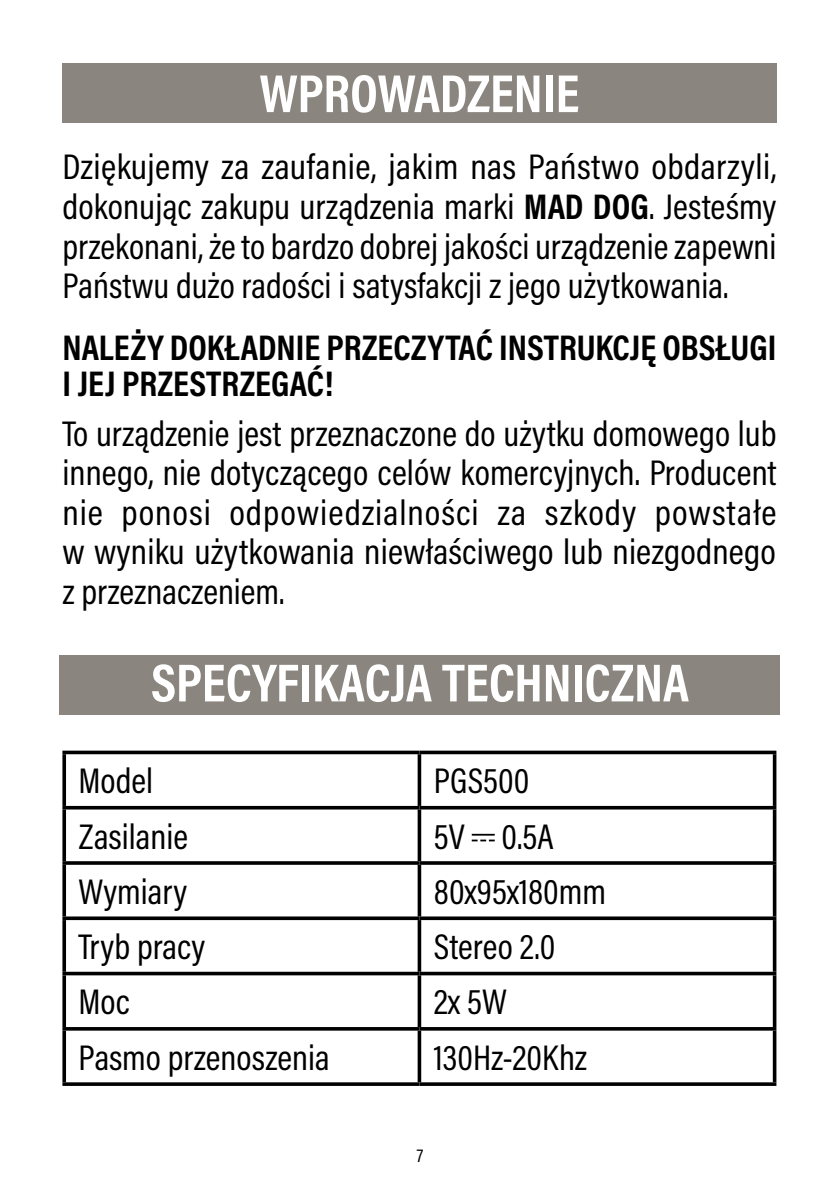
<style>
.page{position:relative;width:840px;height:1191px;background:#fff}
.page>*{position:absolute;margin:0;border:0;box-sizing:border-box;transform-origin:0 0}
.t1{font:700 54px "Acumin Pro Cond";color:#fff}
.t2{font:36px/39.6px "Acumin Pro Cond";color:#000;text-align:justify}
.t3{font:700 36px "Acumin Pro Cond";letter-spacing:.005em;color:#000}
.t4{font:18.8px "Acumin Pro Cond";color:#000}
.s1{font-weight:700}
</style>
<div class="page">
<div style="left:62px;top:63px;width:714px;height:60px;background:#8b857f"></div>
<div style="left:60px;top:654px;width:719px;height:60px;background:#8b857f"></div>
<svg style="left:62px;top:750px;width:357px;height:4px"></svg>
<svg style="left:62px;top:754px;width:4px;height:52px"></svg>
<svg style="left:419px;top:750px;width:357px;height:4px"></svg>
<svg style="left:417px;top:754px;width:4px;height:52px"></svg>
<svg style="left:772px;top:754px;width:4px;height:52px"></svg>
<hr style="left:62px;top:806px;width:357px;height:3px;background:#000">
<svg style="left:62px;top:809px;width:4px;height:52px"></svg>
<hr style="left:419px;top:806px;width:357px;height:3px;background:#000">
<svg style="left:417px;top:809px;width:4px;height:52px"></svg>
<svg style="left:772px;top:809px;width:4px;height:52px"></svg>
<hr style="left:62px;top:861px;width:357px;height:3px;background:#000">
<svg style="left:62px;top:864px;width:4px;height:52px"></svg>
<hr style="left:419px;top:861px;width:357px;height:3px;background:#000">
<svg style="left:417px;top:864px;width:4px;height:52px"></svg>
<svg style="left:772px;top:864px;width:4px;height:52px"></svg>
<svg style="left:62px;top:916px;width:357px;height:4px"></svg>
<svg style="left:62px;top:920px;width:4px;height:51px"></svg>
<svg style="left:419px;top:916px;width:357px;height:4px"></svg>
<svg style="left:417px;top:920px;width:4px;height:51px"></svg>
<svg style="left:772px;top:920px;width:4px;height:51px"></svg>
<svg style="left:62px;top:971px;width:357px;height:4px"></svg>
<svg style="left:62px;top:975px;width:4px;height:52px"></svg>
<svg style="left:419px;top:971px;width:357px;height:4px"></svg>
<svg style="left:417px;top:975px;width:4px;height:52px"></svg>
<svg style="left:772px;top:975px;width:4px;height:52px"></svg>
<hr style="left:62px;top:1027px;width:357px;height:3px;background:#000">
<svg style="left:62px;top:1030px;width:4px;height:52px"></svg>
<hr style="left:419px;top:1027px;width:357px;height:3px;background:#000">
<svg style="left:417px;top:1030px;width:4px;height:52px"></svg>
<svg style="left:772px;top:1030px;width:4px;height:52px"></svg>
<svg style="left:62px;top:1082px;width:357px;height:4px"></svg>
<svg style="left:419px;top:1082px;width:357px;height:4px"></svg>
<svg style="left:471px;top:834px;width:23px;height:7px"></svg>
<h1 class="t1" style="left:259px;top:58px;width:67px">WPROWA</h1>
<h1 class="t1" style="left:439px;top:58px;width:50px">DZENIE</h1>
<p class="t2" style="left:62px;top:146px;width:715px">Dziękujemy za zaufanie, jakim nas Państwo obdarzyli, dokonując zakupu urządzenia marki <span class="s1">MAD DOG</span>. Jesteśmy przekonani, że to bardzo dobrej jakości urządzenie zapewni Państwu dużo radości i satysfakcji z jego użytkowania.</p>
<p class="t3" style="left:62px;top:323px;width:282px">NALEŻY DOKŁADNIE PRZECZ</p>
<p class="t3" style="left:427px;top:323px;width:89px">YTAĆ INSTRUKC</p>
<p class="t3" style="left:629px;top:323px;width:116px">JĘ OBSŁUGI</p>
<p class="t3" style="left:62px;top:359px;width:78px">I JEJ PRZESTRZEGA</p>
<p class="t3" style="left:307px;top:359px;width:28px">Ć!</p>
<p class="t2" style="left:62px;top:412px;width:715px">To urządzenie jest przeznaczone do użytku domowego lub innego, nie dotyczącego celów komercyjnych. Producent nie ponosi odpowiedzialności za szkody powstałe w wyniku użytkowania niewłaściwego lub niezgodnego z przeznaczeniem.</p>
<h1 class="t1" style="left:151px;top:647px;width:539px">SPECYFIKACJA TECHNICZNA</h1>
<p class="t2" style="left:79px;top:760px;width:76px">Model</p>
<p class="t2" style="left:433px;top:760px;width:97px">PGS500</p>
<p class="t2" style="left:79px;top:815px;width:111px">Zasilanie</p>
<p class="t2" style="left:433px;top:815px;width:121px">5V 0.5A</p>
<p class="t2" style="left:79px;top:871px;width:110px">Wymiary</p>
<p class="t2" style="left:433px;top:871px;width:174px">80x95x180mm</p>
<p class="t2" style="left:79px;top:926px;width:128px">Tryb pracy</p>
<p class="t2" style="left:433px;top:926px;width:123px">Stereo 2.0</p>
<p class="t2" style="left:79px;top:981px;width:53px">Moc</p>
<p class="t2" style="left:433px;top:981px;width:73px">2x 5W</p>
<p class="t2" style="left:79px;top:1036px;width:252px">Pasmo przenoszenia</p>
<p class="t2" style="left:433px;top:1036px;width:155px">130Hz-20Khz</p>
<p class="t4" style="left:416px;top:1143px;width:8px">7</p>
</div>
